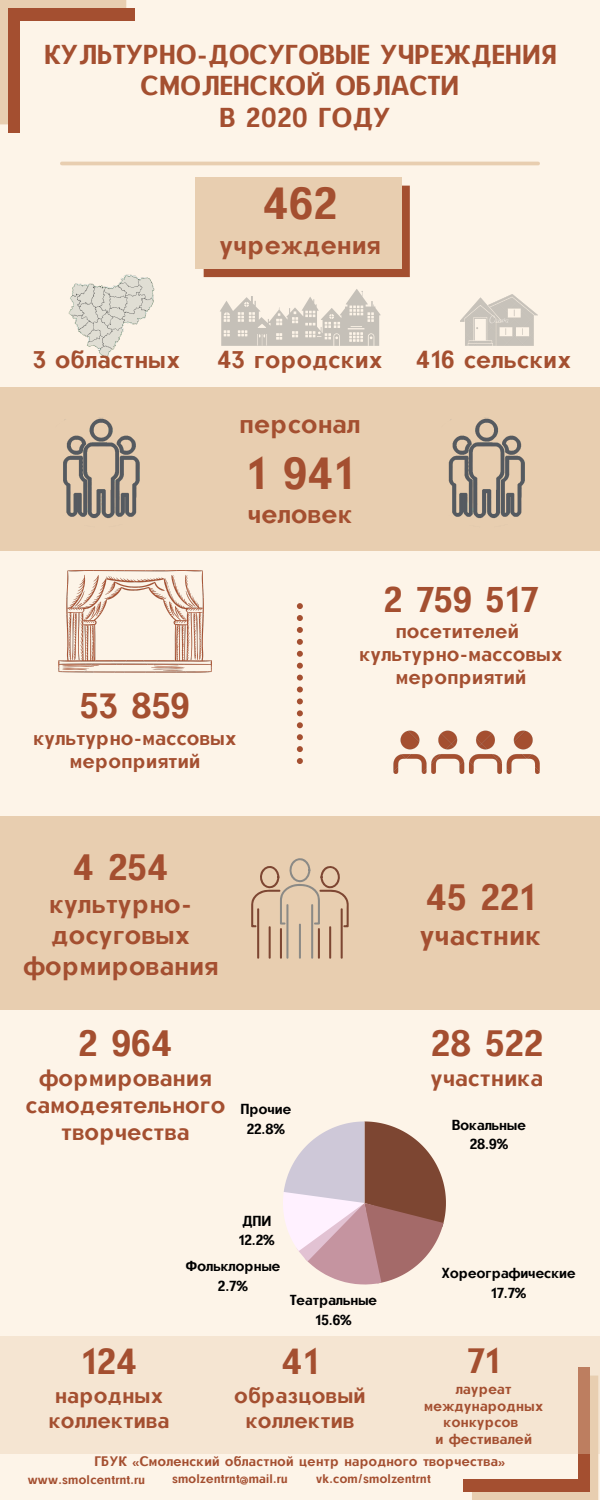
<style>
.page{position:relative;width:600px;height:1500px;background:#fdf4e8}
.page>*{position:absolute;margin:0;border:0;box-sizing:border-box;transform-origin:0 0}
.t1{font:43.8px "CAT Neuzeit";letter-spacing:.02em;color:#a44f30}
.t2{font:35.7px "CAT Neuzeit";letter-spacing:.02em;color:#a44f30}
.t3{font:35.3px "CAT Neuzeit";color:#a44f30}
.t4{font:34.8px "CAT Neuzeit";letter-spacing:.02em;color:#a44f30}
.t5{font:34.3px "CAT Neuzeit";color:#a44f30}
.t6{font:28px "CAT Neuzeit";letter-spacing:.02em;color:#a44f30}
.t7{font:26.6px/31.4px "CAT Neuzeit";letter-spacing:.02em;color:#a44f30;text-align:center}
.t8{font:26px/30.8px "CAT Neuzeit";letter-spacing:.02em;color:#a44f30;text-align:center}
.t9{font:25.8px "CAT Neuzeit";letter-spacing:.02em;color:#a44f30}
.t10{font:24px "CAT Neuzeit";letter-spacing:.02em;color:#a44f30}
.t11{font:23px/27px "CAT Neuzeit";letter-spacing:.02em;color:#a44f30;text-align:center}
.t12{font:21.6px "CAT Neuzeit";letter-spacing:.02em;color:#a44f30}
.t13{font:19.8px/23.2px "CAT Neuzeit";letter-spacing:.02em;color:#a44f30;text-align:center}
.t14{font:14.2px "CAT Neuzeit";color:#000}
.t15{font:14.2px/16.5px "CAT Neuzeit";letter-spacing:.02em;color:#a44f30;text-align:center}
.t16{font:13.5px "CAT Neuzeit";letter-spacing:.02em;color:#a44f30}
.t17{font:12.5px "CAT Neuzeit";letter-spacing:.02em;color:#a44f30}
</style>
<div class="page">
<svg style="left:0;top:0;width:126px;height:124px;background:#e0c0a2"></svg>
<div style="left:9px;top:9px;width:126px;height:124px;background:#a44f30"></div>
<svg style="left:220px;top:289px;width:161px;height:57px"></svg>
<hr style="left:62px;top:162px;width:476px;height:3px;background:#e8ceb0">
<img style="left:68px;top:274px;width:87px;height:85px">
<div style="left:0;top:388px;width:600px;height:163px;background:#e8ceb0"></div>
<img style="left:63px;top:417px;width:77px;height:102px">
<img style="left:58px;top:570px;width:153px;height:103px">
<img style="left:393px;top:730px;width:147px;height:44px">
<div style="left:0;top:817px;width:600px;height:193px;background:#e8ceb0"></div>
<img style="left:448px;top:417px;width:77px;height:102px">
<svg style="left:204px;top:186px;width:206px;height:91px;background:#a65435"></svg>
<div style="left:195px;top:177px;width:206px;height:92px;background:#e8ceb0"></div>
<svg style="left:297px;top:603px;width:6px;height:161px"></svg>
<svg style="left:283px;top:1121px;width:163px;height:164px"></svg>
<svg style="left:472px;top:1454px;width:126px;height:46px"></svg>
<div style="left:463px;top:1367px;width:127px;height:124px;background:#a44f30"></div>
<div style="left:420px;top:1354px;width:158px;height:125px;background:#fdf4e8"></div>
<div style="left:0;top:1336px;width:600px;height:118px;background:#f5e5d2"></div>
<div style="left:20px;top:21px;width:159px;height:123px;background:#fdf4e8"></div>
<svg style="left:251px;top:858px;width:98px;height:101px"></svg>
<img style="left:460px;top:295px;width:78px;height:51px">
<p class="t7" style="left:44px;top:38px;width:514px">КУЛЬТУРНО-ДОСУГОВЫЕ УЧРЕЖДЕНИЯ<br>СМОЛЕНСКОЙ ОБЛАСТИ</p>
<p class="t7" style="left:220px;top:101px;width:172px">В 2020 ГОДУ</p>
<p class="t1" style="left:263px;top:176px;width:75px">462</p>
<p class="t9" style="left:220px;top:228px;width:162px">учреждения</p>
<p class="t10" style="left:33px;top:345px;width:149px">3 областных</p>
<p class="t10" style="left:217px;top:345px;width:167px">43 городских</p>
<p class="t10" style="left:416px;top:345px;width:157px">416 сельских</p>
<p class="t9" style="left:240px;top:408px;width:122px">персонал</p>
<p class="t1" style="left:247px;top:446px;width:108px">1 941</p>
<p class="t9" style="left:248px;top:498px;width:106px">человек</p>
<p class="t4" style="left:80px;top:684px;width:111px">53 859</p>
<p class="t13" style="left:33px;top:726px;width:205px">культурно-массовых мероприятий</p>
<p class="t4" style="left:384px;top:577px;width:156px">2 759 517</p>
<p class="t13" style="left:396px;top:619px;width:124px">посетителей</p>
<p class="t13" style="left:360px;top:642px;width:205px">культурно-массовых мероприятий</p>
<p class="t2" style="left:73px;top:845px;width:96px">4 254</p>
<p class="t8" style="left:24px;top:888px;width:196px">культурно&shy;досуговых формирования</p>
<p class="t2" style="left:79px;top:1021px;width:95px">2 964</p>
<p class="t11" style="left:40px;top:1064px;width:173px">формирования</p>
<p class="t11" style="left:26px;top:1091px;width:201px">самодеятельного творчества</p>
<p class="t14" style="left:241px;top:1101px;width:52px">Прочие</p>
<p class="t14" style="left:247px;top:1120px;width:40px">22.8%</p>
<p class="t14" style="left:242px;top:1212px;width:31px">ДПИ</p>
<p class="t14" style="left:238px;top:1231px;width:38px">12.2%</p>
<p class="t2" style="left:426px;top:875px;width:111px">45 221</p>
<p class="t6" style="left:420px;top:917px;width:123px">участник</p>
<p class="t2" style="left:431px;top:1021px;width:113px">28 522</p>
<p class="t11" style="left:431px;top:1064px;width:114px">участника</p>
<p class="t14" style="left:452px;top:1116px;width:75px">Вокальные</p>
<p class="t14" style="left:470px;top:1136px;width:40px">28.9%</p>
<p class="t3" style="left:81px;top:1340px;width:57px">124</p>
<p class="t12" style="left:55px;top:1382px;width:110px">народных</p>
<p class="t12" style="left:49px;top:1407px;width:122px">коллектива</p>
<p class="t14" style="left:186px;top:1257px;width:96px">Фольклорные</p>
<p class="t14" style="left:218px;top:1277px;width:32px">2.7%</p>
<p class="t14" style="left:290px;top:1291px;width:88px">Театральные</p>
<p class="t14" style="left:315px;top:1311px;width:38px">15.6%</p>
<p class="t3" style="left:282px;top:1340px;width:38px">41</p>
<p class="t12" style="left:235px;top:1382px;width:133px">образцовый</p>
<p class="t12" style="left:246px;top:1407px;width:110px">коллектив</p>
<p class="t14" style="left:442px;top:1264px;width:136px">Хореографические</p>
<p class="t14" style="left:491px;top:1284px;width:37px">17.7%</p>
<p class="t5" style="left:467px;top:1340px;width:34px">71</p>
<p class="t15" style="left:424px;top:1381px;width:120px">лауреат международных конкурсов</p>
<p class="t15" style="left:435px;top:1430px;width:98px">и фестивалей</p>
<p class="t16" style="left:95px;top:1453px;width:412px">ГБУК «Смоленский областной центр народного творчества»</p>
<p class="t17" style="left:28px;top:1471px;width:119px">www.smolcentrnt.ru</p>
<p class="t17" style="left:172px;top:1471px;width:117px">smolzentrnt@mail.ru</p>
<p class="t17" style="left:316px;top:1471px;width:116px">vk.com/smolzentrnt</p>
</div>
